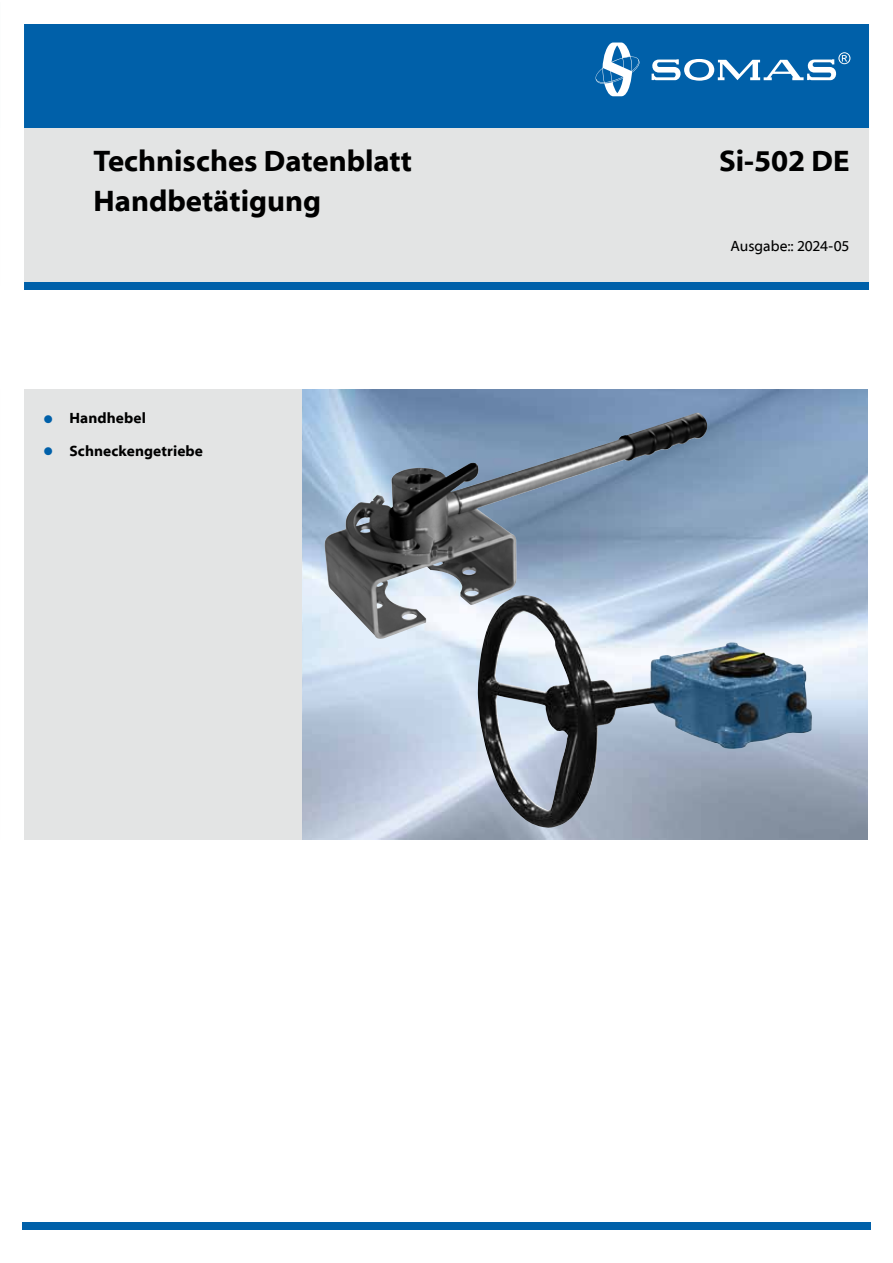
<style>
.page{position:relative;width:893px;height:1263px;background:#fff}
.page>*{position:absolute;margin:0;border:0;box-sizing:border-box;transform-origin:0 0}
.t1{font:30px "Myriad Bd Web";color:#000}
.t2{font:15px "Myriad Bd Web";letter-spacing:.005em;color:#000}
.t3{font:15px "Myriad Web";letter-spacing:-.005em;color:#000}
.s1{font-family:"Minion Web";font-size:36px;color:#0060a9}
</style>
<div class="page">
<img style="left:302px;top:389px;width:565px;height:451px">
<div style="left:0;top:125px;width:893px;height:161px;background:#e3e4e4"></div>
<div style="left:0;top:2px;width:893px;height:126px;background:#0060a9"></div>
<div style="left:10px;top:282px;width:883px;height:8px;background:#0060a9"></div>
<div style="left:0;top:389px;width:302px;height:451px;background:#e3e4e4"></div>
<div style="left:0;top:0;width:893px;height:1263px;border:24px solid #fff"></div>
<svg style="left:651px;top:52px;width:199px;height:29px"></svg>
<svg style="left:595px;top:43px;width:44px;height:53px"></svg>
<div style="left:23px;top:1222px;width:848px;height:8px;background:#0060a9"></div>
<img style="left:478px;top:595px;width:334px;height:233px">
<img style="left:324px;top:413px;width:385px;height:227px">
<p class="t1" style="left:94px;top:144px;width:320px">Technisches Datenblatt</p>
<p class="t1" style="left:719px;top:144px;width:132px">Si-502 DE</p>
<p class="t1" style="left:94px;top:184px;width:229px">Handbetätigung</p>
<p class="t3" style="left:730px;top:238px;width:121px">Ausgabe:: 2024-05</p>
<p class="t2" style="left:43px;top:410px;width:105px"><span class="s1">•</span> Handhebel</p>
<p class="t2" style="left:43px;top:442px;width:162px"><span class="s1">•</span> Schneckengetriebe</p>
</div>
